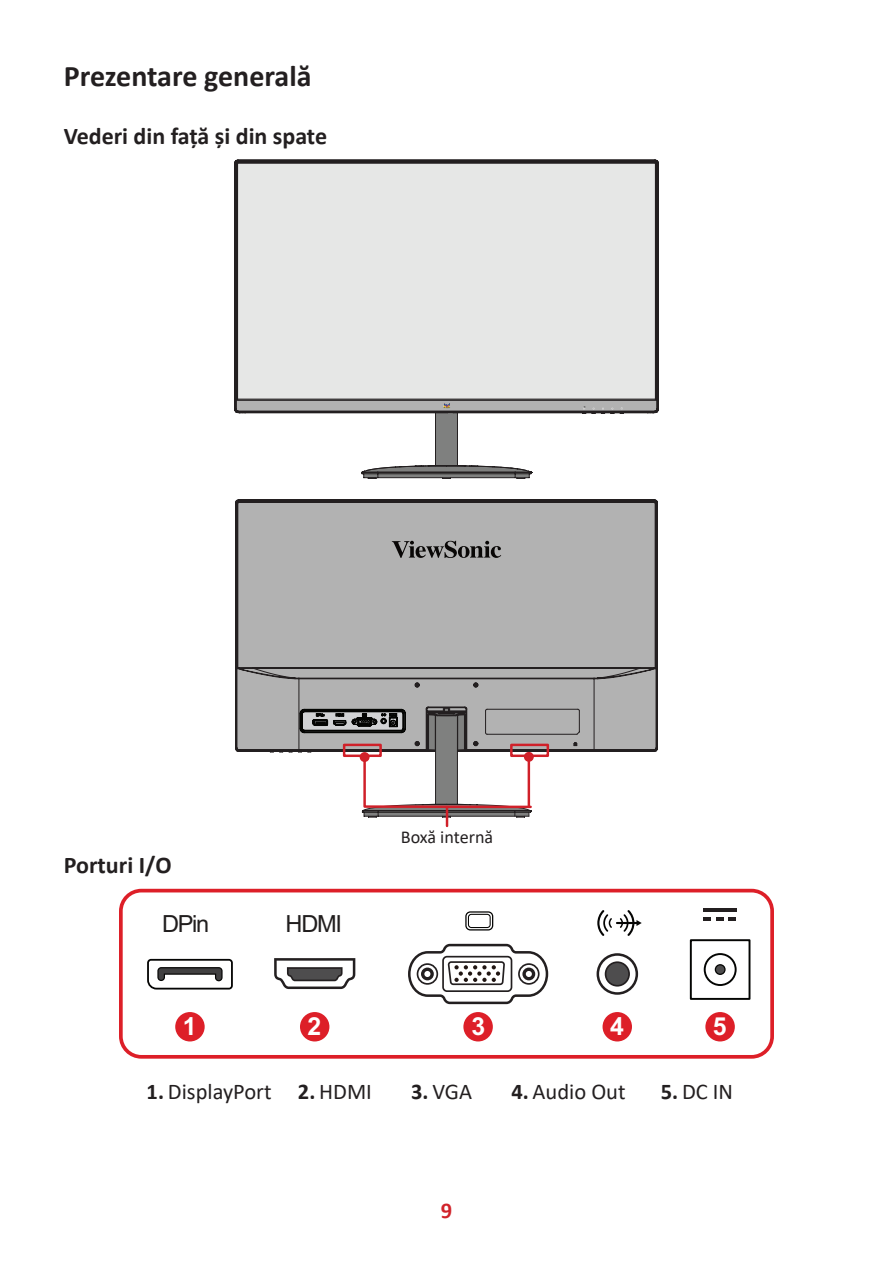
<style>
.page{position:relative;width:893px;height:1263px;background:#fff}
.page>*{position:absolute;margin:0;border:0;box-sizing:border-box;transform-origin:0 0}
.t1{font:700 30px "Calibri";letter-spacing:-.005em;color:#231f20}
.t2{font:700 24.9px "Arial";color:#fff}
.t3{font:700 24px "Calibri";color:#231f20}
.t4{font:23.55px "Arial";letter-spacing:-.055em;color:#211e1e}
.t5{font:22.5px "Calibri";color:#231f20}
.t6{font:700 22.5px "Calibri";color:#d1232a}
.t7{font:18.15px "Calibri";color:#231f20}
.s1{font-weight:700}
</style>
<div class="page">
<svg style="left:234px;top:160px;width:424px;height:315px;background:#e0e1e0"></svg>
<svg style="left:620px;top:407px;width:3px;height:7px"></svg>
<svg style="left:592px;top:408px;width:3px;height:6px"></svg>
<svg style="left:611px;top:408px;width:3px;height:6px"></svg>
<svg style="left:601px;top:408px;width:4px;height:6px"></svg>
<svg style="left:582px;top:407px;width:4px;height:7px"></svg>
<svg style="left:362px;top:403px;width:169px;height:76px"></svg>
<div style="left:235px;top:500px;width:423px;height:251px;background:#b2b2b2"></div>
<svg style="left:236px;top:667px;width:421px;height:93px;background:#a7a6a7"></svg>
<svg style="left:392px;top:541px;width:109px;height:17px;background:#757474"></svg>
<div style="left:510px;top:744px;width:39px;height:13px;border:2px solid #d02029"></div>
<svg style="left:289px;top:707px;width:244px;height:119px"></svg>
<div style="left:119px;top:889px;width:655px;height:170px;border:4px solid #dd1f28;border-radius:21px"></div>
<hr style="left:703px;top:908px;width:33px;height:4px;background:#231f20">
<svg style="left:703px;top:917px;width:33px;height:4px"></svg>
<div style="left:704px;top:953px;width:33px;height:33px;border:2px solid #040503;border-radius:50%"></div>
<div style="left:715px;top:965px;width:10px;height:9px;background:#4e4d4e;border-radius:50%"></div>
<div style="left:715px;top:964px;width:11px;height:11px;border:1px solid #040503;border-radius:50%"></div>
<div style="left:690px;top:939px;width:60px;height:61px;border:2px solid #040503"></div>
<svg style="left:598px;top:954px;width:39px;height:39px"></svg>
<div style="left:597px;top:953px;width:41px;height:42px;border:3px solid #231f20;border-radius:50%"></div>
<div style="left:606px;top:962px;width:23px;height:24px;background:#4e4d4e;border-radius:50%"></div>
<div style="left:605px;top:961px;width:25px;height:25px;border:2px solid #231f20;border-radius:50%"></div>
<svg style="left:274px;top:958px;width:81px;height:31px"></svg>
<svg style="left:408px;top:944px;width:140px;height:60px"></svg>
<svg style="left:147px;top:959px;width:86px;height:30px"></svg>
<div style="left:300px;top:1012px;width:29px;height:29px;background:#dd1f28;border-radius:15px"></div>
<div style="left:175px;top:1012px;width:30px;height:29px;background:#dd1f28;border-radius:15px"></div>
<div style="left:463px;top:1012px;width:30px;height:29px;background:#dd1f28;border-radius:50%"></div>
<div style="left:603px;top:1012px;width:29px;height:29px;background:#dd1f28;border-radius:50%"></div>
<div style="left:705px;top:1012px;width:30px;height:29px;background:#dd1f28;border-radius:50%"></div>
<svg style="left:597px;top:910px;width:15px;height:26px"></svg>
<hr style="left:616px;top:922px;width:22px;height:2px;background:#050504">
<svg style="left:620px;top:910px;width:22px;height:26px"></svg>
<svg style="left:465px;top:911px;width:28px;height:19px"></svg>
<h1 class="t1" style="left:64px;top:55px;width:249px">Prezentare generală</h1>
<p class="t3" style="left:64px;top:119px;width:265px">Vederi din față și din spate</p>
<p class="t3" style="left:64px;top:848px;width:109px">Porturi I/O</p>
<p class="t4" style="left:162px;top:907px;width:49px">DPin</p>
<p class="t4" style="left:286px;top:907px;width:58px">HDMI</p>
<p class="t7" style="left:401px;top:824px;width:94px">Boxă internă</p>
<p class="t2" style="left:183px;top:1009px;width:15px">1</p>
<p class="t2" style="left:307px;top:1009px;width:15px">2</p>
<p class="t2" style="left:471px;top:1009px;width:15px">3</p>
<p class="t2" style="left:610px;top:1009px;width:15px">4</p>
<p class="t2" style="left:713px;top:1009px;width:15px">5</p>
<p class="t5" style="left:147px;top:1076px;width:227px"><span class="s1">1.</span> DisplayPort <span class="s1">2.</span> HDMI</p>
<p class="t5" style="left:411px;top:1076px;width:62px"><span class="s1">3.</span> VGA</p>
<p class="t5" style="left:511px;top:1076px;width:116px"><span class="s1">4.</span> Audio Out</p>
<p class="t5" style="left:661px;top:1076px;width:74px"><span class="s1">5.</span> DC IN</p>
<p class="t6" style="left:441px;top:1194px;width:13px">9</p>
</div>
